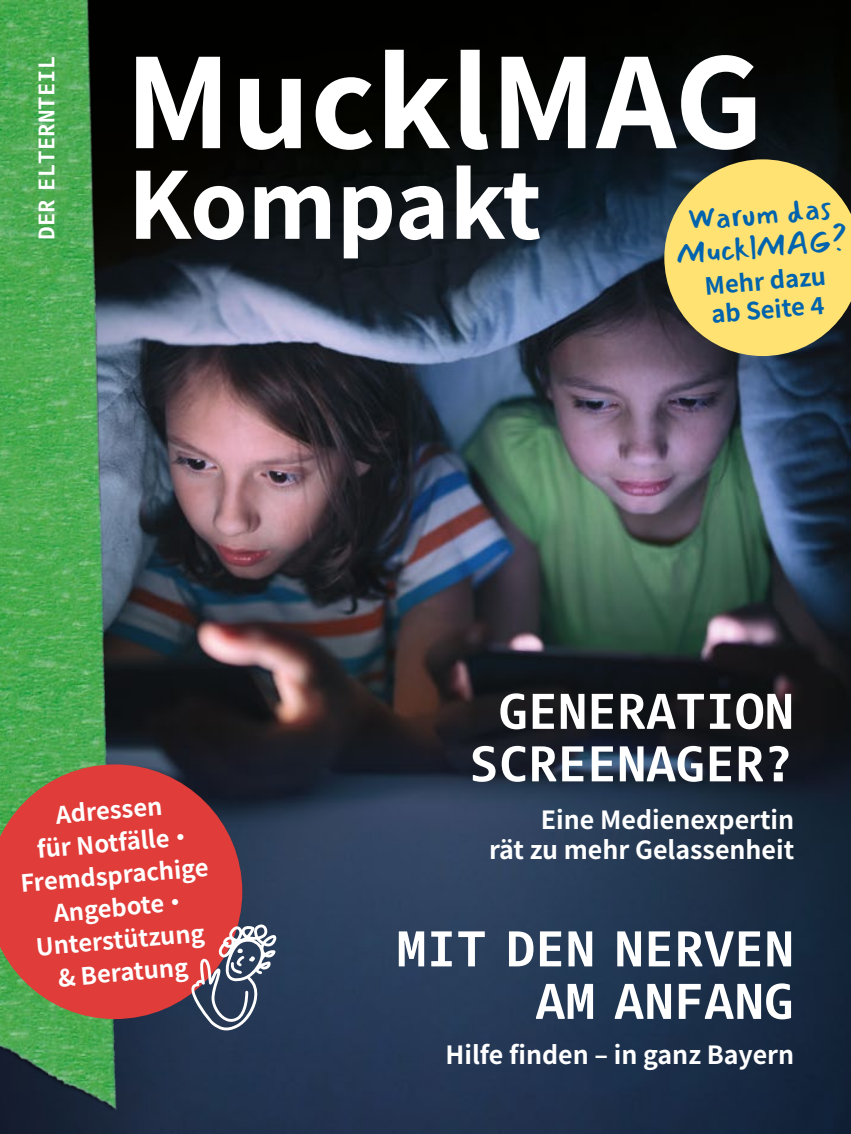
<style>
.page{position:relative;width:851px;height:1134px;background:#fff}
.page>*{position:absolute;margin:0;border:0;box-sizing:border-box;transform-origin:0 0}
.t1{font:700 50px/52.5px "Dico Code Two";letter-spacing:-.01em;color:#fff;text-align:center}
.t2{font:31.5px/32.8px "Mansalva";color:#0063ad;text-align:center}
.t3{font:700 25px/30px "Noto Sans HK";color:#fff;text-align:right}
.t4{font:700 23.75px/32.5px "Noto Sans HK";color:#fff;text-align:center}
.t5{font:700 23.75px/28.5px "Noto Sans HK";color:#0063ad}
.t6{font:700 22.5px "Dico Code Two";color:#fff}
</style>
<div class="page">
<img style="left:125px;top:0;width:725px;height:1134px">
<img style="left:0;top:0;width:125px;height:1134px">
<svg style="left:136px;top:165px;width:404px;height:93px"></svg>
<svg style="left:136px;top:50px;width:619px;height:100px"></svg>
<svg style="left:0;top:764px;width:242px;height:255px;background:#c5433b"></svg>
<svg style="left:190px;top:924px;width:86px;height:107px"></svg>
<svg style="left:664px;top:159px;width:186px;height:197px;background:#d3bd64"></svg>
<p class="t6" style="left:32px;top:240px;width:185px;rotate:-90deg">DER ELTERNTEIL</p>
<p class="t4" style="left:14px;top:803px;width:190px;rotate:-5deg">Adressen<br>für Notfälle •<br>Fremdsprachige<br>Angebote •<br>Unterstützung &amp; Beratung</p>
<p class="t2" style="left:672px;top:205px;width:173px;rotate:-5deg">Warum das<br>MucklMAG?</p>
<p class="t5" style="left:703px;top:273px;width:123px;rotate:-5deg">Mehr dazu ab Seite 4</p>
<p class="t1" style="left:469px;top:683px;width:327px">GENERATION<br>SCREENAGER?</p>
<p class="t3" style="left:489px;top:805px;width:306px">Eine Medienexpertin<br>rät zu mehr Gelassenheit</p>
<p class="t1" style="left:396px;top:921px;width:399px;text-align:right">MIT DEN NERVEN<br>AM ANFANG</p>
<p class="t3" style="left:445px;top:1040px;width:350px">Hilfe finden – in ganz Bayern</p>
</div>
